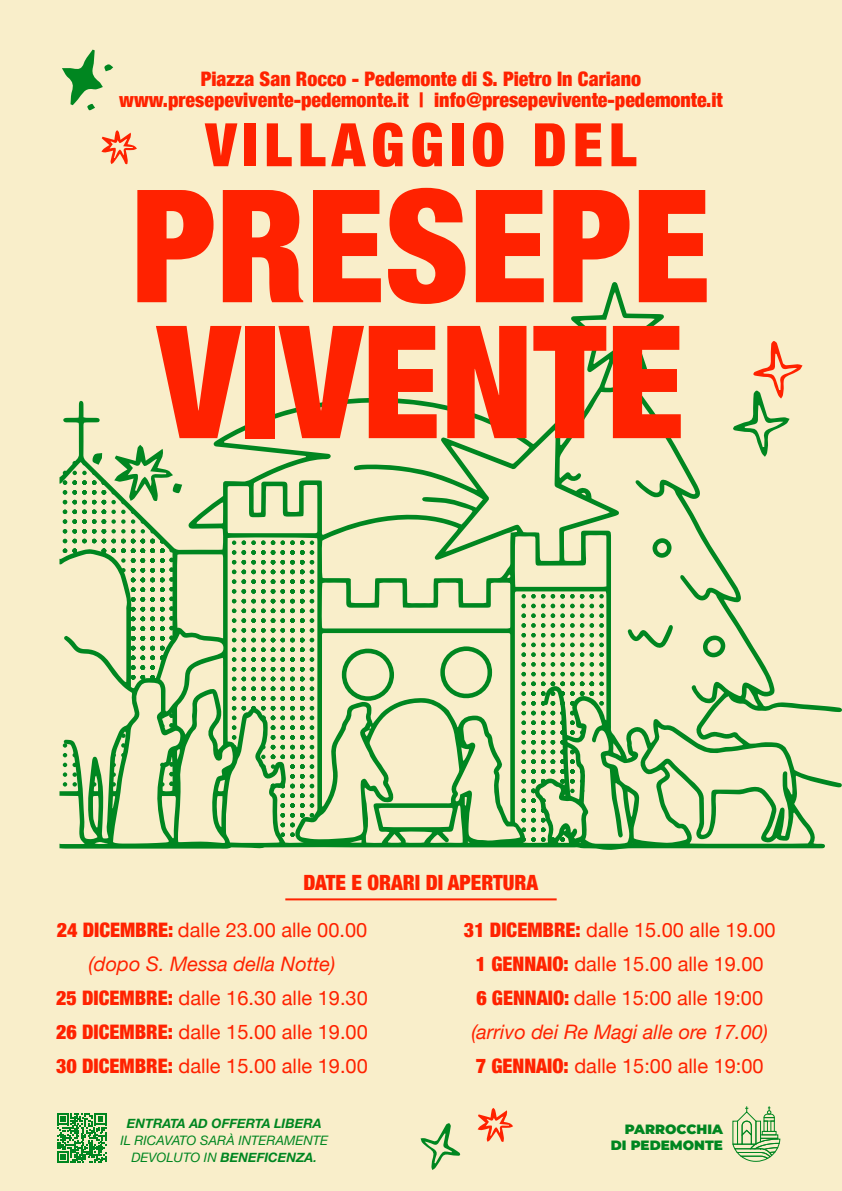
<style>
.page{position:relative;width:842px;height:1191px;background:#f9eeca}
.page>*{position:absolute;margin:0;border:0;box-sizing:border-box;transform-origin:0 0}
.t1{font:900 condensed 157.1px/135.9px "Helvetica Neue";color:#f20}
.t2{font:900 condensed 60px "Helvetica Neue";letter-spacing:.1em;color:#f20}
.t3{font:900 condensed 21px "Helvetica Neue";color:#f20}
.t4{font:20px/34px "Helvetica Neue";color:#f20;text-align:center}
.t5{font:900 condensed 20px/21px "Helvetica Neue";color:#f20;text-align:center}
.t6{font:900 13.5px/16.2px "Montserrat";color:#008620;text-align:right}
.t7{font:italic 13px/17px "Helvetica Neue";color:#008620;text-align:center}
.t8{font:italic 700 13px "Helvetica Neue";color:#008620}
.s1{font-weight:900;font-stretch:condensed}
.s2{font-style:italic}
.s3{font-weight:700}
.s4{font-weight:500}
</style>
<div class="page">
<svg style="left:101px;top:130px;width:36px;height:35px"></svg>
<svg style="left:478px;top:1108px;width:35px;height:34px"></svg>
<svg style="left:421px;top:1123px;width:39px;height:47px"></svg>
<svg style="left:62px;top:50px;width:51px;height:60px"></svg>
<hr style="left:285px;top:898px;width:272px;height:2px;background:#f20">
<svg style="left:59px;top:282px;width:783px;height:568px"></svg>
<svg style="left:627px;top:625px;width:46px;height:24px"></svg>
<svg style="left:703px;top:635px;width:22px;height:22px"></svg>
<svg style="left:652px;top:538px;width:20px;height:20px"></svg>
<svg style="left:342px;top:648px;width:52px;height:53px"></svg>
<svg style="left:440px;top:646px;width:52px;height:52px"></svg>
<svg style="left:57px;top:1113px;width:49px;height:49px"></svg>
<svg style="left:732px;top:1106px;width:49px;height:56px"></svg>
<p class="t5" style="left:119px;top:67px;width:605px">Piazza San Rocco - Pedemonte di S. Pietro In Cariano www.presepevivente-pedemonte.it | info@presepevivente-pedemonte.it</p>
<h2 class="t2" style="left:205px;top:95px;width:433px">VILLAGGIO DEL</h2>
<h1 class="t1" style="left:132px;top:170px;width:580px">PRESEPE<br>VIVENTE</h1>
<p class="t3" style="left:303px;top:865px;width:236px">DATE E ORARI DI APERTURA</p>
<p class="t4" style="left:56px;top:914px;width:313px"><span class="s1">24 DICEMBRE:</span> dalle 23.00 alle 00.00 <span class="s2">(dopo S. Messa della Notte)<br></span><span class="s1">25 DICEMBRE:</span> dalle 16.30 alle 19.30<br><span class="s1">26 DICEMBRE:</span> dalle 15.00 alle 19.00<br><span class="s1">30 DICEMBRE:</span> dalle 15.00 alle 19.00</p>
<p class="t4" style="left:464px;top:914px;width:313px"><span class="s1">31 DICEMBRE:</span> dalle 15.00 alle 19.00<br><span class="s1">1 GENNAIO:</span> dalle 15.00 alle 19.00<br><span class="s1">6 GENNAIO:</span> dalle 15:00 alle 19:00 <span class="s2">(arrivo dei Re Magi alle ore 17.00)<br></span><span class="s1">7 GENNAIO:</span> dalle 15:00 alle 19:00</p>
<p class="t8" style="left:127px;top:1113px;width:197px">ENTRATA AD OFFERTA LIBERA</p>
<p class="t7" style="left:120px;top:1132px;width:209px">IL RICAVATO SARÀ INTERAMENTE<br>DEVOLUTO IN <span class="s3">BENEFICENZA</span><span class="s4">.</span></p>
<p class="t6" style="left:611px;top:1120px;width:114px">PARROCCHIA<br>DI PEDEMONTE</p>
</div>
